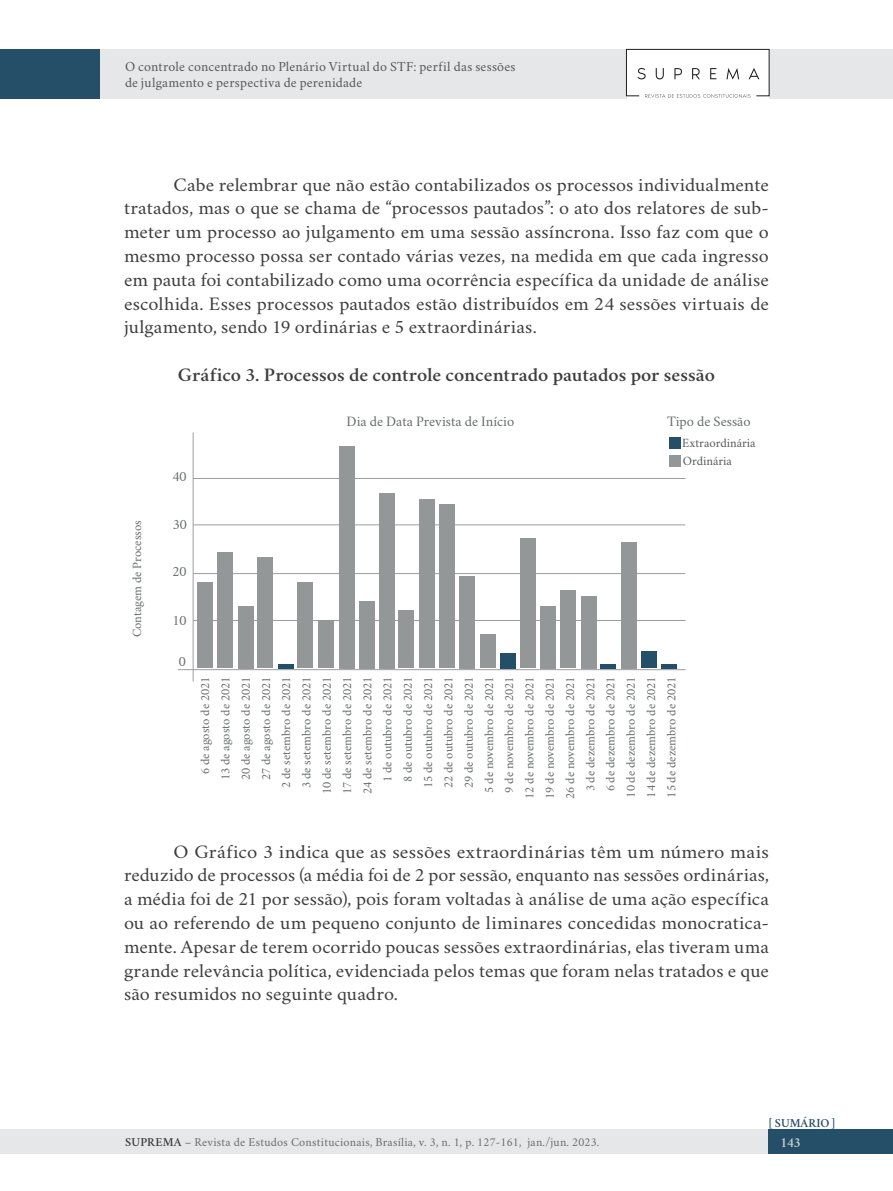
<style>
.page{position:relative;width:893px;height:1191px;background:#fff}
.page>*{position:absolute;margin:0;border:0;box-sizing:border-box;transform-origin:0 0}
.texto_corrido_pt{font:19.25px/23.8px "Crimson";letter-spacing:.005em;color:#3e3e3f;text-align:justify;scale:1.05 1}
.texto_corrido_pt-2{font:19.25px/23.8px "Crimson";letter-spacing:.005em;color:#3e3e3f;text-align:justify;scale:1.08 1}
.NOME_IMG_e_Tabela{font:600 19.25px "Crimson";color:#3e3e3f;scale:1.05 1}
.t1{font:14.53px "Crimson";color:#686c6c}
.t2{font:14px/15.8px "Crimson";letter-spacing:.015em;color:#57585a}
.t3{font:600 14px "Crimson";color:#d1d2d4}
.t4{font:12.78px/20.3px "Crimson";color:#686c6c;text-align:right}
.t5{font:12.78px/18.4px "Crimson";color:#575a5b}
.t6{font:12.25px "Crimson";letter-spacing:.02em;color:#6c6d70}
.t7{font:600 12.25px "Crimson";color:#254e69}
.s1{font-weight:600;color:#3e3e3f}
</style>
<div class="page">
<div style="left:1px;top:49px;width:892px;height:50px;background:#e6e7e9"></div>
<div style="left:0;top:1129px;width:844px;height:25px;background:#e6e7e9"></div>
<div style="left:769px;top:1129px;width:124px;height:25px;background:#254e69"></div>
<div style="left:627px;top:50px;width:142px;height:49px;background:#fff"></div>
<svg style="left:626px;top:48px;width:144px;height:50px"></svg>
<div style="left:0;top:49px;width:100px;height:50px;background:#254e69"></div>
<hr style="left:193px;top:478px;width:493px;height:1px;background:#9c9d9c">
<hr style="left:193px;top:524px;width:492px;height:1px;background:#9c9d9c">
<hr style="left:193px;top:573px;width:492px;height:1px;background:#9c9d9c">
<hr style="left:193px;top:620px;width:493px;height:1px;background:#9c9d9c">
<div style="left:197px;top:582px;width:15px;height:86px;background:#949797"></div>
<div style="left:217px;top:552px;width:16px;height:116px;background:#949797"></div>
<div style="left:238px;top:606px;width:15px;height:62px;background:#949797"></div>
<div style="left:298px;top:582px;width:15px;height:86px;background:#949797"></div>
<div style="left:460px;top:576px;width:15px;height:92px;background:#949797"></div>
<div style="left:379px;top:493px;width:15px;height:175px;background:#949797"></div>
<div style="left:319px;top:620px;width:15px;height:48px;background:#949797"></div>
<div style="left:480px;top:634px;width:15px;height:34px;background:#949797"></div>
<div style="left:500px;top:653px;width:16px;height:15px;background:#234f69"></div>
<div style="left:359px;top:600px;width:15px;height:68px;background:#949797"></div>
<div style="left:399px;top:610px;width:15px;height:58px;background:#949797"></div>
<div style="left:420px;top:499px;width:15px;height:169px;background:#949797"></div>
<div style="left:439px;top:504px;width:15px;height:164px;background:#949797"></div>
<div style="left:339px;top:446px;width:15px;height:222px;background:#949797"></div>
<div style="left:258px;top:557px;width:15px;height:111px;background:#949797"></div>
<div style="left:520px;top:538px;width:15px;height:130px;background:#949797"></div>
<div style="left:540px;top:606px;width:16px;height:62px;background:#949797"></div>
<div style="left:560px;top:590px;width:15px;height:78px;background:#949797"></div>
<div style="left:581px;top:596px;width:15px;height:72px;background:#949797"></div>
<div style="left:621px;top:542px;width:16px;height:126px;background:#949797"></div>
<div style="left:641px;top:651px;width:16px;height:17px;background:#234f69"></div>
<hr style="left:662px;top:664px;width:15px;height:4px;background:#234f69">
<hr style="left:601px;top:664px;width:15px;height:4px;background:#234f69">
<hr style="left:278px;top:664px;width:16px;height:4px;background:#234f69">
<hr style="left:178px;top:669px;width:508px;height:1px;background:#9c9d9c">
<hr style="left:193px;top:432px;width:1px;height:249px;background:#9c9d9c">
<div style="left:669px;top:437px;width:12px;height:11px;background:#234f69"></div>
<div style="left:669px;top:455px;width:12px;height:11px;background:#949797"></div>
<p class="t2" style="left:125px;top:57px;width:392px">O controle concentrado no Plenário Virtual do STF: perfil das sessões de julgamento e perspectiva de perenidade</p>
<p class="texto_corrido_pt" style="left:124px;top:170px;width:616px;text-indent:50px">Cabe relembrar que não estão contabilizados os processos individualmente tratados, mas o que se chama de “processos pautados”: o ato dos relatores de sub&shy;meter um processo ao julgamento em uma sessão assíncrona. Isso faz com que o mesmo processo possa ser contado várias vezes, na medida em que cada ingresso em pauta foi contabilizado como uma ocorrência específica da unidade de análise escolhida. Esses processos pautados estão distribuídos em 24 sessões virtuais de julgamento, sendo 19 ordinárias e 5 extraordinárias.</p>
<p class="NOME_IMG_e_Tabela" style="left:178px;top:361px;width:513px">Gráfico 3. Processos de controle concentrado pautados por sessão</p>
<p class="t4" style="left:125px;top:637px;width:119px;rotate:-90deg">Contagem de Processos</p>
<p class="t1" style="left:172px;top:464px;width:16px">40</p>
<p class="t1" style="left:173px;top:512px;width:16px">30</p>
<p class="t1" style="left:172px;top:560px;width:16px">20</p>
<p class="t1" style="left:347px;top:410px;width:169px">Dia de Data Prevista de Início</p>
<p class="t1" style="left:667px;top:410px;width:85px">Tipo de Sessão</p>
<p class="t5" style="left:682px;top:432px;width:75px">Extraordinária<br>Ordinária</p>
<p class="t1" style="left:172px;top:609px;width:16px">10</p>
<p class="t1" style="left:179px;top:650px;width:9px">0</p>
<p class="t4" style="left:295px;top:794px;width:119px;text-align:center;rotate:-90deg">3 de setembro de 2021<br>10 de setembro de 2021<br>17 de setembro de 2021<br>24 de setembro de 2021</p>
<p class="t4" style="left:193px;top:788px;width:113px;rotate:-90deg">6 de agosto de 2021<br>13 de agosto de 2021<br>20 de agosto de 2021<br>27 de agosto de 2021<br>2 de setembro de 2021</p>
<p class="t4" style="left:376px;top:799px;width:124px;rotate:-90deg">1 de outubro de 2021<br>8 de outubro de 2021<br>15 de outubro de 2021<br>22 de outubro de 2021<br>29 de outubro de 2021<br>5 de novembro de 2021<br>9 de novembro de 2021<br>12 de novembro de 2021<br>19 de novembro de 2021<br>26 de novembro de 2021<br>3 de dezembro de 2021<br>6 de dezembro de 2021<br>10 de dezembro de 2021<br>14 de dezembro de 2021<br>15 de dezembro de 2021</p>
<p class="texto_corrido_pt-2" style="left:124px;top:837px;width:599px;text-indent:50px">O Gráfico 3 indica que as sessões extraordinárias têm um número mais reduzido de processos (a média foi de 2 por sessão, enquanto nas sessões ordinárias, a média foi de 21 por sessão), pois foram voltadas à análise de uma ação específica ou ao referendo de um pequeno conjunto de liminares concedidas monocratica&shy;mente. Apesar de terem ocorrido poucas sessões extraordinárias, elas tiveram uma grande relevância política, evidenciada pelos temas que foram nelas tratados e que são resumidos no seguinte quadro.</p>
<p class="t7" style="left:769px;top:1114px;width:68px">[ SUMÁRIO ]</p>
<p class="t6" style="left:125px;top:1132px;width:476px"><span class="s1">SUPREMA</span> – Revista de Estudos Constitucionais, Brasília, v. 3, n. 1, p. 127-161, jan./jun. 2023.</p>
<p class="t3" style="left:781px;top:1132px;width:21px">143</p>
</div>
